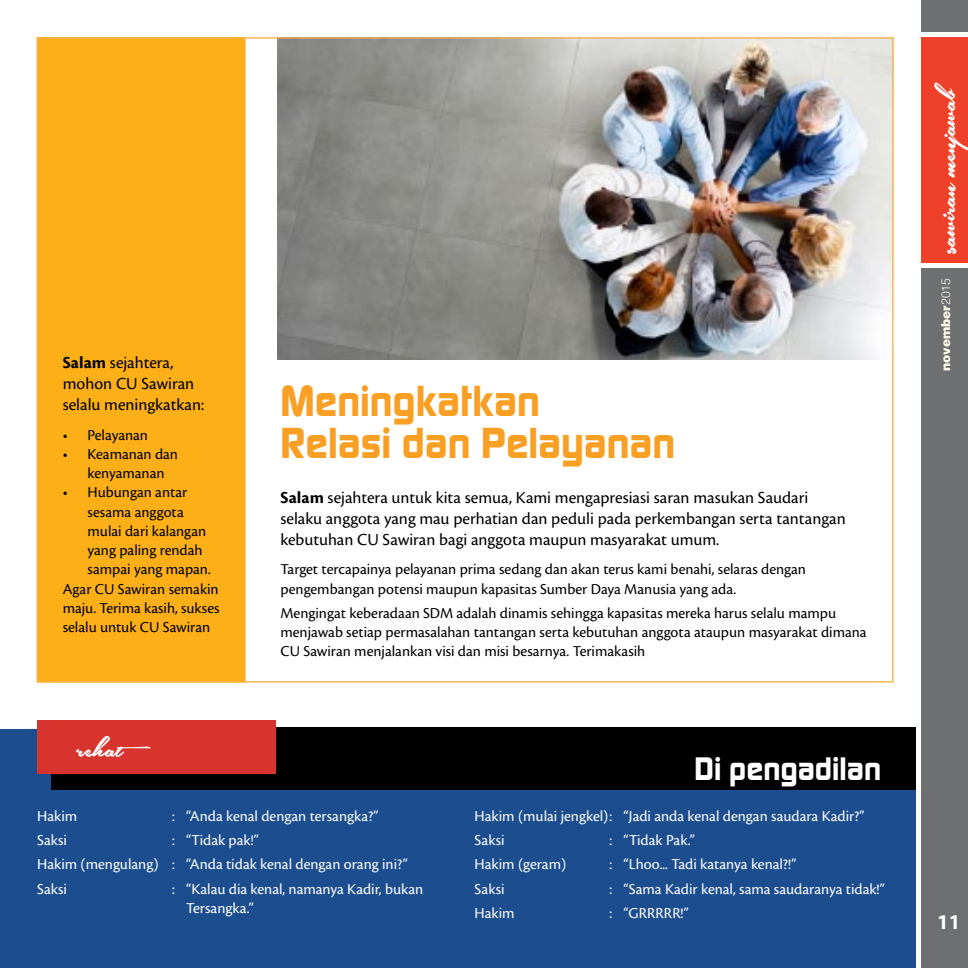
<style>
.page{position:relative;width:968px;height:968px;background:#fff}
.page>*{position:absolute;margin:0;border:0;box-sizing:border-box;transform-origin:0 0}
.Judul{font:700 42px/42px "Danley";color:#f9a024}
.t1{font:36.75px "Southern Aire Personal Use Only";color:#fff}
.Judul-2{font:700 31.5px "Danley";color:#fff}
.t2{font:700 21px "Myriad Pro";color:#fff}
.paragraf_awal{font:17.5px/21px "Cronos Pro";color:#000}
.paragraf_isi{font:15.75px/19.2px "Cronos Pro";color:#000}
.paragraf_isi-2{font:15.75px/19.2px "Cronos Pro";color:#fff}
.point{font:15.75px/19.2px "Cronos Pro";color:#000}
.t3{font:900 12.25px "Helvetica LT Std";color:#fff9e7}
.s1{font-weight:700}
.s2{font-weight:300}
</style>
<div class="page">
<div style="left:37px;top:38px;width:208px;height:643px;background:#fcaf17"></div>
<div style="left:0;top:729px;width:915px;height:238px;background:#1b4d8f"></div>
<div style="left:51px;top:727px;width:864px;height:62px;background:#000"></div>
<div style="left:37px;top:720px;width:239px;height:53px;background:#d6342d"></div>
<img style="left:278px;top:39px;width:613px;height:321px">
<div style="left:920px;top:268px;width:47px;height:699px;background:#6d6f71"></div>
<div style="left:920px;top:0;width:47px;height:32px;background:#6d6f71"></div>
<div style="left:920px;top:37px;width:47px;height:226px;background:#ef4129"></div>
<p class="paragraf_awal" style="left:63px;top:352px;width:143px"><span class="s1">Salam</span> sejahtera, mohon CU Sawiran selalu meningkatkan:</p>
<p class="point" style="left:63px;top:425px;width:87px">• Pelayanan</p>
<p class="point" style="left:87px;top:444px;width:92px;text-indent:-25px">• Keamanan dan kenyamanan</p>
<p class="point" style="left:87px;top:483px;width:125px;text-indent:-25px">• Hubungan antar sesama anggota mulai dari kalangan yang paling rendah sampai yang mapan.</p>
<p class="paragraf_isi" style="left:63px;top:579px;width:158px;text-align:justify">Agar CU Sawiran semakin maju. Terima kasih, sukses selalu untuk CU Sawiran</p>
<p class="t1" style="left:77px;top:729px;width:76px">rehat</p>
<p class="Judul" style="left:280px;top:379px;width:396px">Meningkatkan<br>Relasi dan Pelayanan</p>
<p class="paragraf_awal" style="left:280px;top:487px;width:566px"><span class="s1">Salam</span> sejahtera untuk kita semua, Kami mengapresiasi saran masukan Saudari selaku anggota yang mau perhatian dan peduli pada perkembangan serta tantangan kebutuhan CU Sawiran bagi anggota maupun masyarakat umum.</p>
<p class="paragraf_isi" style="left:280px;top:560px;width:527px">Target tercapainya pelayanan prima sedang dan akan terus kami benahi, selaras dengan pengembangan potensi maupun kapasitas Sumber Daya Manusia yang ada.</p>
<p class="paragraf_isi" style="left:280px;top:603px;width:587px">Mengingat keberadaan SDM adalah dinamis sehingga kapasitas mereka harus selalu mampu menjawab setiap permasalahan tantangan serta kebutuhan anggota ataupun masyarakat dimana<br>CU Sawiran menjalankan visi dan misi besarnya. Terimakasih</p>
<p class="Judul-2" style="left:694px;top:749px;width:188px">Di pengadilan</p>
<p class="paragraf_isi-2" style="left:37px;top:806px;width:42px">Hakim</p>
<p class="paragraf_isi-2" style="left:172px;top:806px;width:208px">: “Anda kenal dengan tersangka?”</p>
<p class="paragraf_isi-2" style="left:37px;top:830px;width:31px">Saksi</p>
<p class="paragraf_isi-2" style="left:172px;top:830px;width:88px">: “Tidak pak!”</p>
<p class="paragraf_isi-2" style="left:37px;top:854px;width:372px">Hakim (mengulang) : “Anda tidak kenal dengan orang ini?”</p>
<p class="paragraf_isi-2" style="left:37px;top:879px;width:31px">Saksi</p>
<p class="paragraf_isi-2" style="left:186px;top:879px;width:238px;text-indent:-14px">: “Kalau dia kenal, namanya Kadir, bukan<br>Tersangka.”</p>
<p class="paragraf_isi-2" style="left:474px;top:806px;width:391px">Hakim (mulai jengkel): “Jadi anda kenal dengan saudara Kadir?”</p>
<p class="paragraf_isi-2" style="left:474px;top:830px;width:31px">Saksi</p>
<p class="paragraf_isi-2" style="left:609px;top:830px;width:87px">: “Tidak Pak.”</p>
<p class="paragraf_isi-2" style="left:474px;top:854px;width:93px">Hakim (geram)</p>
<p class="paragraf_isi-2" style="left:609px;top:854px;width:188px">: “Lhoo... Tadi katanya kenal?!”</p>
<p class="paragraf_isi-2" style="left:474px;top:879px;width:31px">Saksi</p>
<p class="paragraf_isi-2" style="left:609px;top:879px;width:277px">: “Sama Kadir kenal, sama saudaranya tidak!”</p>
<p class="paragraf_isi-2" style="left:474px;top:903px;width:42px">Hakim</p>
<p class="paragraf_isi-2" style="left:609px;top:903px;width:81px">: “GRRRRR!”</p>
<p class="t1" style="left:928px;top:253px;width:172px;rotate:-90deg">sawiran menjawab</p>
<p class="t3" style="left:937px;top:371px;width:95px;rotate:-90deg">november<span class="s2">2015</span></p>
<h3 class="t2" style="left:936px;top:907px;width:25px">11</h3>
</div>
